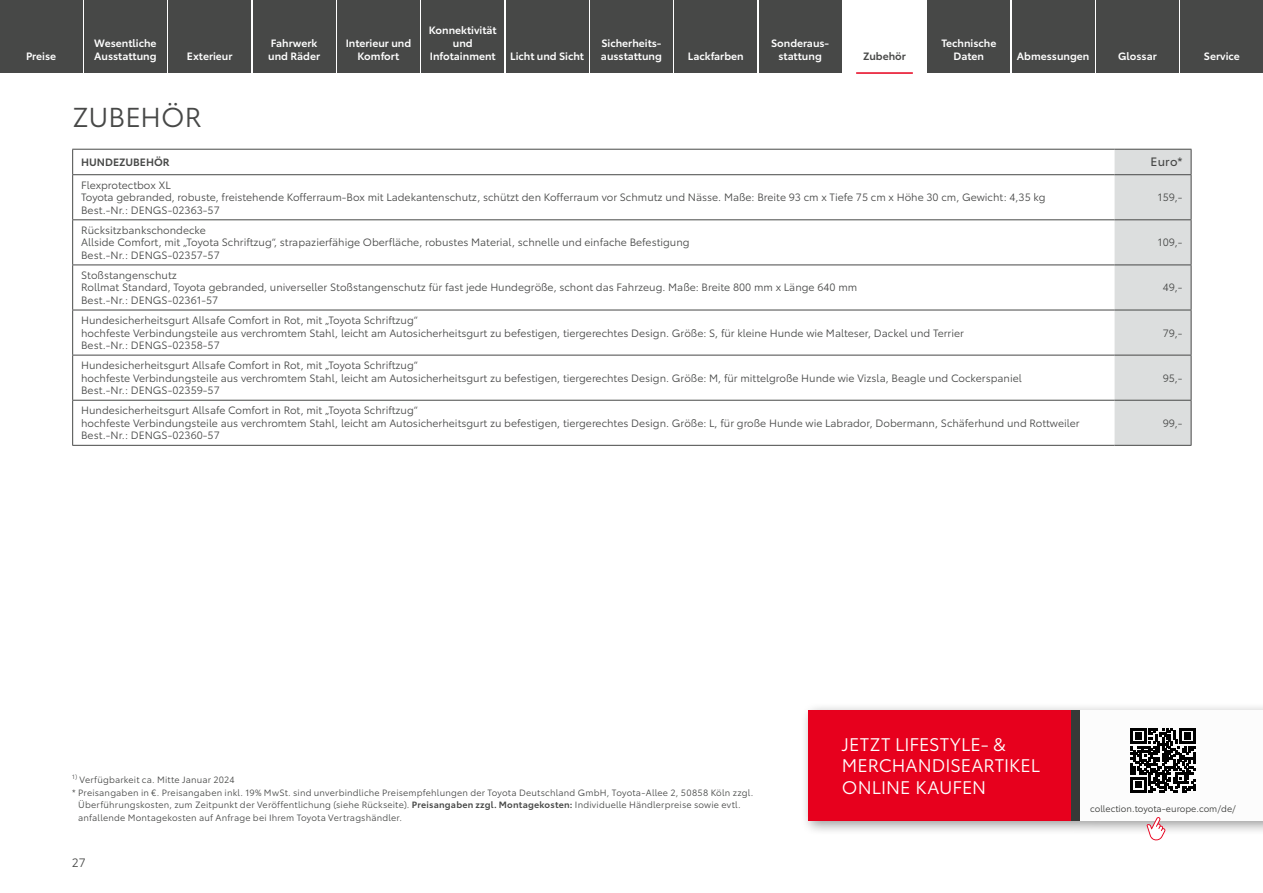
<style>
.page{position:relative;width:1263px;height:893px;background:#fff}
.page>*{position:absolute;margin:0;border:0;box-sizing:border-box;transform-origin:0 0}
.t1{font:27px "Toyota Type";color:#474847}
.t2{font:18px/21.6px "Toyota Type";letter-spacing:.005em;color:#fff}
._1_Kopfzeile_rechts_b{font:12px "Toyota Type";color:#474847}
.t3{font:12px "Toyota Type";color:#474847}
._1_Inhalt_links{font:10.5px "Toyota Type";color:#474847}
.t4{font:600 10.5px/12.6px "Toyota Type";color:#fff}
._1_Inhalt_rechts{font:10.5px "Toyota Type";color:#474847}
._1_Inhalt_Versal_links_b{font:600 10.5px "Toyota Type";color:#474847}
._1_Fußzeilen{font:9px/12.6px "Toyota Type";letter-spacing:.02em;color:#474847}
.t5{font:9px "Toyota Type";color:#383937}
.s1{font-weight:600}
</style>
<div class="page">
<div style="left:800px;top:702px;width:463px;height:134px;background:#000;opacity:.4"></div>
<div style="left:808px;top:711px;width:263px;height:110px;background:#e7001d"></div>
<div style="left:1071px;top:711px;width:9px;height:110px;background:#383937"></div>
<div style="left:1080px;top:711px;width:183px;height:110px;background:#fcfcfc"></div>
<svg style="left:1131px;top:728px;width:64px;height:65px"></svg>
<svg style="left:1146px;top:817px;width:20px;height:24px"></svg>
<svg style="left:73px;top:150px;width:1041px;height:295px"></svg>
<hr style="left:72px;top:149px;width:1042px;height:1px;background:#474847">
<svg style="left:72px;top:150px;width:1px;height:24px"></svg>
<div style="left:1114px;top:149px;width:78px;height:296px;background:#dcdede"></div>
<hr style="left:72px;top:174px;width:1042px;height:1px;background:#474847">
<hr style="left:72px;top:175px;width:1px;height:44px;background:#474847">
<hr style="left:1114px;top:174px;width:77px;height:1px;background:#474847">
<hr style="left:1191px;top:175px;width:1px;height:44px;background:#474847">
<hr style="left:72px;top:219px;width:1042px;height:1px;background:#474847">
<hr style="left:72px;top:220px;width:1px;height:45px;background:#474847">
<hr style="left:1114px;top:219px;width:77px;height:1px;background:#474847">
<hr style="left:1191px;top:220px;width:1px;height:45px;background:#474847">
<hr style="left:72px;top:265px;width:1042px;height:1px;background:#474847">
<hr style="left:72px;top:265px;width:1px;height:45px;background:#474847">
<hr style="left:1114px;top:265px;width:77px;height:1px;background:#474847">
<hr style="left:1191px;top:265px;width:1px;height:45px;background:#474847">
<hr style="left:72px;top:310px;width:1px;height:45px;background:#474847">
<hr style="left:1191px;top:310px;width:1px;height:45px;background:#474847">
<hr style="left:72px;top:355px;width:1px;height:45px;background:#474847">
<hr style="left:1191px;top:355px;width:1px;height:45px;background:#474847">
<hr style="left:72px;top:401px;width:1px;height:44px;background:#474847">
<hr style="left:1191px;top:401px;width:1px;height:44px;background:#474847">
<hr style="left:72px;top:310px;width:1042px;height:1px;background:#474847">
<hr style="left:1114px;top:310px;width:77px;height:1px;background:#474847">
<hr style="left:72px;top:355px;width:1042px;height:1px;background:#474847">
<hr style="left:1114px;top:355px;width:77px;height:1px;background:#474847">
<hr style="left:72px;top:400px;width:1042px;height:1px;background:#474847">
<hr style="left:1114px;top:400px;width:77px;height:1px;background:#474847">
<hr style="left:72px;top:445px;width:1042px;height:1px;background:#474847">
<hr style="left:1114px;top:445px;width:77px;height:1px;background:#474847">
<div style="left:0;top:0;width:82px;height:72px;background:#474847"></div>
<div style="left:84px;top:0;width:83px;height:72px;background:#474847"></div>
<div style="left:169px;top:0;width:82px;height:72px;background:#474847"></div>
<div style="left:253px;top:0;width:82px;height:72px;background:#474847"></div>
<div style="left:337px;top:0;width:83px;height:72px;background:#474847"></div>
<div style="left:422px;top:0;width:82px;height:72px;background:#474847"></div>
<div style="left:506px;top:0;width:82px;height:72px;background:#474847"></div>
<div style="left:590px;top:0;width:83px;height:72px;background:#474847"></div>
<div style="left:675px;top:0;width:82px;height:72px;background:#474847"></div>
<div style="left:759px;top:0;width:82px;height:72px;background:#474847"></div>
<div style="left:928px;top:0;width:82px;height:72px;background:#474847"></div>
<div style="left:1012px;top:0;width:82px;height:72px;background:#474847"></div>
<div style="left:1096px;top:0;width:82px;height:72px;background:#474847"></div>
<div style="left:1181px;top:0;width:82px;height:72px;background:#474847"></div>
<hr style="left:856px;top:72px;width:57px;height:2px;background:#e7001d">
<p class="t4" style="left:26px;top:49px;width:32px">Preise</p>
<p class="t4" style="left:94px;top:36px;width:64px">Wesentliche<br>Ausstattung</p>
<p class="t4" style="left:187px;top:49px;width:47px">Exterieur</p>
<h1 class="t1" style="left:72px;top:97px;width:131px">ZUBEHÖR</h1>
<p class="t4" style="left:268px;top:36px;width:53px">Fahrwerk und Räder</p>
<p class="t4" style="left:346px;top:36px;width:67px;text-align:center">Interieur und<br>Komfort</p>
<p class="t4" style="left:429px;top:23px;width:69px;text-align:center">Konnektivität und<br>Infotainment</p>
<p class="t4" style="left:510px;top:49px;width:75px">Licht und Sicht</p>
<p class="t4" style="left:601px;top:36px;width:63px">Sicherheits&shy;ausstattung</p>
<p class="t4" style="left:688px;top:49px;width:57px">Lackfarben</p>
<p class="t4" style="left:771px;top:36px;width:59px;text-align:center">Sonderaus&shy;stattung</p>
<p class="t4" style="left:941px;top:36px;width:56px">Technische</p>
<p class="_1_Inhalt_Versal_links_b" style="left:863px;top:48px;width:44px">Zubehör</p>
<p class="t4" style="left:953px;top:49px;width:32px">Daten</p>
<p class="t4" style="left:1017px;top:49px;width:74px">Abmessungen</p>
<p class="t4" style="left:1118px;top:49px;width:40px">Glossar</p>
<p class="t4" style="left:1204px;top:49px;width:37px">Service</p>
<p class="_1_Inhalt_Versal_links_b" style="left:81px;top:154px;width:90px">HUNDEZUBEHÖR</p>
<p class="_1_Kopfzeile_rechts_b" style="left:1150px;top:153px;width:34px">Euro*</p>
<p class="_1_Inhalt_links" style="left:81px;top:177px;width:91px">Flexprotectbox XL</p>
<p class="_1_Inhalt_links" style="left:81px;top:190px;width:966px">Toyota gebranded, robuste, freistehende Kofferraum-Box mit Ladekantenschutz, schützt den Kofferraum vor Schmutz und Nässe. Maße: Breite 93 cm x Tiefe 75 cm x Höhe 30 cm, Gewicht: 4,35 kg</p>
<p class="_1_Inhalt_links" style="left:81px;top:202px;width:140px">Best.-Nr.: DENGS-02363-57</p>
<p class="_1_Inhalt_rechts" style="left:1158px;top:190px;width:26px">159,-</p>
<p class="_1_Inhalt_links" style="left:81px;top:222px;width:126px">Rücksitzbankschondecke</p>
<p class="_1_Inhalt_links" style="left:81px;top:235px;width:610px">Allside Comfort, mit „Toyota Schriftzug“, strapazierfähige Oberfläche, robustes Material, schnelle und einfache Befestigung</p>
<p class="_1_Inhalt_links" style="left:81px;top:247px;width:140px">Best.-Nr.: DENGS-02357-57</p>
<p class="_1_Inhalt_links" style="left:81px;top:267px;width:97px">Stoßstangenschutz</p>
<p class="_1_Inhalt_links" style="left:81px;top:280px;width:778px">Rollmat Standard, Toyota gebranded, universeller Stoßstangenschutz für fast jede Hundegröße, schont das Fahrzeug. Maße: Breite 800 mm x Länge 640 mm</p>
<p class="_1_Inhalt_links" style="left:81px;top:292px;width:139px">Best.-Nr.: DENGS-02361-57</p>
<p class="_1_Inhalt_links" style="left:81px;top:312px;width:338px">Hundesicherheitsgurt Allsafe Comfort in Rot, mit „Toyota Schriftzug“</p>
<p class="_1_Inhalt_links" style="left:81px;top:325px;width:884px">hochfeste Verbindungsteile aus verchromtem Stahl, leicht am Autosicherheitsgurt zu befestigen, tiergerechtes Design. Größe: S, für kleine Hunde wie Malteser, Dackel und Terrier</p>
<p class="_1_Inhalt_links" style="left:81px;top:338px;width:140px">Best.-Nr.: DENGS-02358-57</p>
<p class="_1_Inhalt_links" style="left:81px;top:357px;width:338px">Hundesicherheitsgurt Allsafe Comfort in Rot, mit „Toyota Schriftzug“</p>
<p class="_1_Inhalt_links" style="left:81px;top:370px;width:942px">hochfeste Verbindungsteile aus verchromtem Stahl, leicht am Autosicherheitsgurt zu befestigen, tiergerechtes Design. Größe: M, für mittelgroße Hunde wie Vizsla, Beagle und Cockerspaniel</p>
<p class="_1_Inhalt_links" style="left:81px;top:383px;width:140px">Best.-Nr.: DENGS-02359-57</p>
<p class="_1_Inhalt_links" style="left:81px;top:403px;width:338px">Hundesicherheitsgurt Allsafe Comfort in Rot, mit „Toyota Schriftzug“</p>
<p class="_1_Inhalt_links" style="left:81px;top:415px;width:1000px">hochfeste Verbindungsteile aus verchromtem Stahl, leicht am Autosicherheitsgurt zu befestigen, tiergerechtes Design. Größe: L, für große Hunde wie Labrador, Dobermann, Schäferhund und Rottweiler</p>
<p class="_1_Inhalt_links" style="left:81px;top:428px;width:140px">Best.-Nr.: DENGS-02360-57</p>
<p class="_1_Inhalt_rechts" style="left:1158px;top:235px;width:26px">109,-</p>
<p class="_1_Inhalt_rechts" style="left:1163px;top:280px;width:21px">49,-</p>
<p class="_1_Inhalt_rechts" style="left:1163px;top:325px;width:21px">79,-</p>
<p class="_1_Inhalt_rechts" style="left:1163px;top:370px;width:21px">95,-</p>
<p class="_1_Inhalt_rechts" style="left:1163px;top:415px;width:21px">99,-</p>
<p class="_1_Fußzeilen" style="left:72px;top:773px;width:164px"><sup>1)</sup> Verfügbarkeit ca. Mitte Januar 2024</p>
<p class="_1_Fußzeilen" style="left:78px;top:785px;width:677px;text-indent:-6px">* Preisangaben in €. Preisangaben inkl. 19% MwSt. sind unverbindliche Preisempfehlungen der Toyota Deutschland GmbH, Toyota-Allee 2, 50858 Köln zzgl.<br>Überführungskosten, zum Zeitpunkt der Veröffentlichung (siehe Rückseite). <span class="s1">Preisangaben zzgl. Montagekosten:</span> Individuelle Händlerpreise sowie evtl. anfallende Montagekosten auf Anfrage bei Ihrem Toyota Vertragshändler.</p>
<p class="t3" style="left:72px;top:854px;width:15px">27</p>
<h2 class="t2" style="left:842px;top:732px;width:200px">JETZT LIFESTYLE- &amp;<br>MERCHANDISEARTIKEL<br>ONLINE KAUFEN</h2>
<p class="t5" style="left:1090px;top:802px;width:147px">collection.toyota-europe.com/de/</p>
</div>
